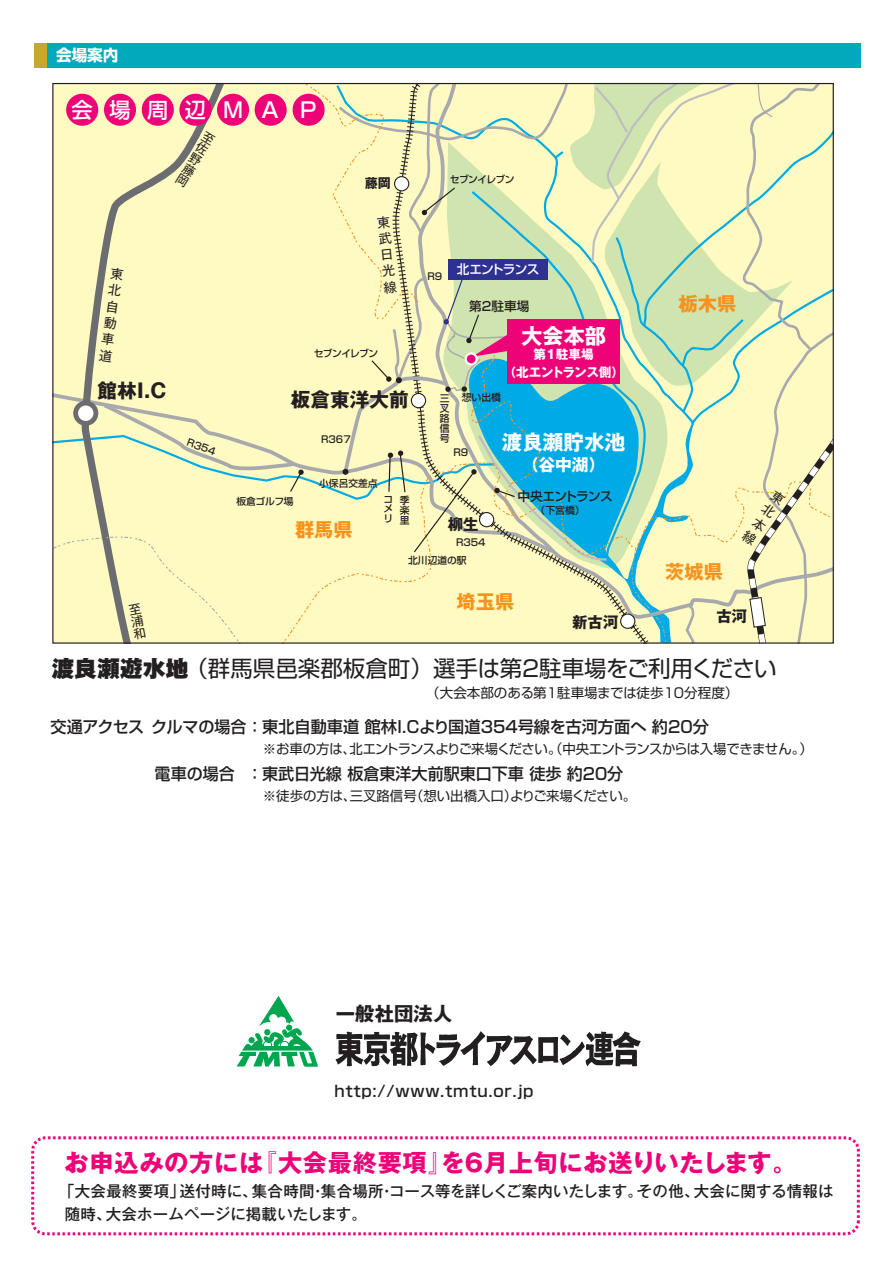
<style>
.page{position:relative;width:893px;height:1263px;background:#fff}
.page>*{position:absolute;margin:0;border:0;box-sizing:border-box;transform-origin:0 0}
.t1{font:700 24.3px "Gothic MB101 Pr 6 N";letter-spacing:.025em;color:#ed0277}
.t2{font:22.5px "Shin Go Pr 5";color:#231f20}
.t3{font:500 21.15px "Shin Go Pr 5";letter-spacing:.785em;color:#fff}
.t4{font:700 21px "Gothic MB101 Pr 6 N";color:#fff}
.t5{font:700 20.55px "Gothic MB101 Pr 6 N";color:#fff}
.t6{font:700 19.65px "Gothic MB101 Pr 6 N";color:#231f20}
.t7{font:700 19.35px "Gothic MB101 Pr 6 N";color:#f7931d}
.t8{font:700 19.35px "Gothic MB101 Pr 6 N";letter-spacing:.005em;color:#231f20}
.t9{font:700 16.8px "Gothic MB101 Pr 6 N";color:#fff}
.t10{font:500 16.35px "Shin Go Pr 5";color:#231f20}
.t11{font:500 15.6px "Shin Go Pr 5";letter-spacing:.045em;color:#231f20;scale:1.05 1}
.t12{font:700 15.6px "Shin Go Pr 5";color:#fff}
.t13{font:500 15.45px/22.5px "Gothic MB101 Pr 6 N";letter-spacing:.01em;color:#231f20}
.t14{font:700 15.45px "Gothic MB101 Pr 6 N";color:#231f20}
.t15{font:13.5px "Shin Go Pr 5";color:#231f20}
.t16{font:13.5px "Shin Go Pr 5";letter-spacing:-.055em;color:#231f20}
.t17{font:13.2px/16.5px "Gothic MB101 Pr 6 N";color:#231f20;text-align:justify}
.t18{font:700 13.05px "Gothic MB101 Pr 6 N";color:#231f20}
.t19{font:700 12.6px/18.3px "Gothic MB101 Pr 6 N";letter-spacing:-.02em;color:#fff;text-align:center}
.t20{font:500 12.6px "Shin Go Pr 5";letter-spacing:-.055em;color:#231f20}
.t21{font:500 12.6px "Shin Go Pr 5";letter-spacing:-.06em;color:#fff}
.t22{font:500 12.6px "Shin Go Pr 5";letter-spacing:-.015em;color:#231f20}
.t23{font:12.45px/12.5px "Gothic MB101 Pr 6 N";color:#231f20;text-align:justify}
.t24{font:500 9.9px/9.9px "Shin Go Pr 5";color:#231f20;text-align:justify}
.t25{font:500 9.75px "Shin Go Pr 5";color:#231f20}
.t26{font:500 9.75px "Shin Go Pr 5";letter-spacing:-.055em;color:#231f20}
.s1{font-family:"Gothic MB101 Pr 6 N";font-weight:900}
</style>
<div class="page">
<div style="left:31px;top:1136px;width:829px;height:99px;border:3px dashed #ed0277;border-radius:13px"></div>
<svg style="left:336px;top:1031px;width:305px;height:35px"></svg>
<svg style="left:237px;top:996px;width:81px;height:71px"></svg>
<div style="left:35px;top:43px;width:825px;height:24px;background:#00aabc"></div>
<div style="left:35px;top:43px;width:12px;height:24px;background:#c6a82e"></div>
<svg style="left:53px;top:84px;width:780px;height:559px;background:#e2e4bb"></svg>
<p class="t12" style="left:56px;top:43px;width:64px">会場案内</p>
<p class="t3" style="left:72px;top:92px;width:246px">会場周辺MA P</p>
<p class="t23" style="left:206px;top:128px;width:8px;rotate:31deg">至佐野藤岡</p>
<p class="t18" style="left:365px;top:172px;width:28px">藤岡</p>
<p class="t17" style="left:112px;top:264px;width:8px;rotate:8deg">東北自動車道</p>
<p class="t17" style="left:376px;top:214px;width:8px;rotate:-6deg">東武日光線</p>
<p class="t26" style="left:314px;top:345px;width:66px">セブンイレブン</p>
<p class="t26" style="left:450px;top:171px;width:66px">セブンイレブン</p>
<p class="t25" style="left:427px;top:269px;width:16px">R9</p>
<p class="t21" style="left:457px;top:259px;width:84px">北エントランス</p>
<p class="t22" style="left:469px;top:296px;width:62px">第2駐車場</p>
<p class="t4" style="left:522px;top:318px;width:86px">大会本部</p>
<p class="t19" style="left:503px;top:345px;width:122px">第1駐車場<br>（北エントランス側）</p>
<p class="t6" style="left:98px;top:374px;width:70px">館林I.C</p>
<p class="t25" style="left:190px;top:434px;width:31px;rotate:20deg">R354</p>
<p class="t6" style="left:291px;top:383px;width:119px">板倉東洋大前</p>
<p class="t24" style="left:462px;top:391px;width:41px">想い出橋</p>
<p class="t24" style="left:440px;top:393px;width:11px">三叉路信号</p>
<p class="t5" style="left:502px;top:425px;width:125px">渡良瀬貯水池</p>
<p class="t9" style="left:522px;top:450px;width:85px">（谷中湖）</p>
<p class="t25" style="left:321px;top:431px;width:31px">R367</p>
<p class="t25" style="left:453px;top:445px;width:16px">R9</p>
<p class="t25" style="left:319px;top:475px;width:60px">小保呂交差点</p>
<p class="t25" style="left:237px;top:493px;width:59px">板倉ゴルフ場</p>
<p class="t7" style="left:295px;top:513px;width:59px">群馬県</p>
<p class="t24" style="left:383px;top:494px;width:10px;line-height:9.3px">コメリ</p>
<p class="t24" style="left:400px;top:494px;width:11px">季楽里</p>
<p class="t14" style="left:448px;top:511px;width:32px">柳生</p>
<p class="t25" style="left:456px;top:535px;width:31px">R354</p>
<p class="t25" style="left:408px;top:552px;width:60px">北川辺道の駅</p>
<p class="t20" style="left:517px;top:486px;width:97px">中央エントランス</p>
<p class="t24" style="left:536px;top:504px;width:51px">（下宮橋）</p>
<p class="t7" style="left:679px;top:287px;width:59px">栃木県</p>
<p class="t7" style="left:665px;top:555px;width:59px">茨城県</p>
<p class="t17" style="left:778px;top:486px;width:8px;rotate:35deg">東北本線</p>
<p class="t7" style="left:456px;top:585px;width:59px">埼玉県</p>
<p class="t14" style="left:572px;top:610px;width:48px">新古河</p>
<p class="t14" style="left:716px;top:603px;width:32px">古河</p>
<h2 class="t2" style="left:52px;top:650px;width:726px"><span class="s1">渡良瀬遊水地</span> （群馬県邑楽郡板倉町）選手は第2駐車場をご利用ください</h2>
<p class="t15" style="left:426px;top:682px;width:314px">（大会本部のある第1駐車場までは徒歩10分程度）</p>
<p class="t10" style="left:51px;top:713px;width:660px">交通アクセス クルマの場合 ：東北自動車道 館林I.Cより国道354号線を古河方面へ 約20分</p>
<p class="t16" style="left:263px;top:738px;width:551px">※お車の方は、北エントランスよりご来場ください。（中央エントランスからは入場できません。）</p>
<p class="t10" style="left:106px;top:760px;width:518px">　　　電車の場合 ：東武日光線 板倉東洋大前駅東口下車 徒歩 約20分</p>
<p class="t15" style="left:263px;top:785px;width:375px">※徒歩の方は、三叉路信号（想い出橋入口）よりご来場ください。</p>
<p class="t8" style="left:336px;top:997px;width:118px">一般社団法人</p>
<p class="t11" style="left:335px;top:1078px;width:191px">http://www.tmtu.or.jp</p>
<h1 class="t1" style="left:65px;top:1143px;width:734px">お申込みの方には『大会最終要項』を6月上旬にお送りいたします。</h1>
<p class="t13" style="left:65px;top:1179px;width:770px;text-indent:-6px">「大会最終要項」送付時に、集合時間・集合場所・コース等を詳しくご案内いたします。その他、大会に関する情報は随時、大会ホームページに掲載いたします。</p>
</div>
